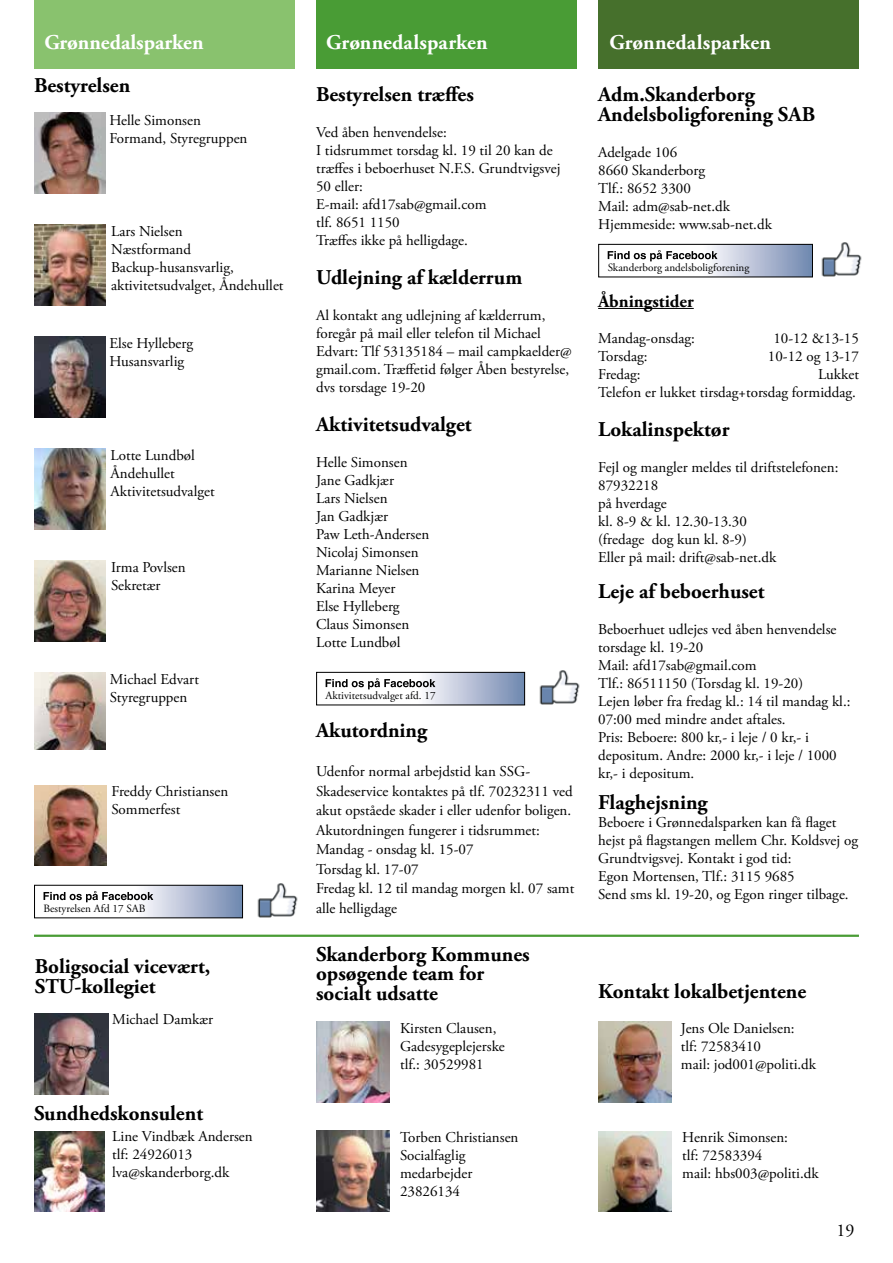
<style>
.page{position:relative;width:893px;height:1263px;background:#fff}
.page>*{position:absolute;margin:0;border:0;box-sizing:border-box;transform-origin:0 0}
.t1{font:700 21px/19.5px "Adobe Garamond Pro";color:#000}
.t2{font:700 21px "Adobe Garamond Pro";color:#fff}
.t3{font:700 18px "Adobe Garamond Pro";color:#000}
.t4{font:18px "Adobe Garamond Pro";color:#000}
.t5{font:15px/18px "Adobe Garamond Pro";color:#000}
.t6{font:11.1px "Adobe Garamond Pro";color:#000}
</style>
<div class="page">
<div style="left:316px;top:0;width:261px;height:68px;background:#499c35"></div>
<div style="left:598px;top:0;width:261px;height:68px;background:#46702c"></div>
<hr style="left:598px;top:308px;width:96px;height:1px;background:#000">
<svg style="left:43px;top:887px;width:198px;height:29px"></svg>
<svg style="left:44px;top:891px;width:109px;height:11px"></svg>
<div style="left:34px;top:885px;width:209px;height:33px;border:1px solid #000"></div>
<img style="left:257px;top:883px;width:41px;height:35px">
<img style="left:35px;top:1013px;width:73px;height:81px">
<img style="left:34px;top:1131px;width:70px;height:81px">
<img style="left:34px;top:112px;width:72px;height:81px">
<img style="left:34px;top:673px;width:72px;height:77px">
<img style="left:34px;top:225px;width:71px;height:81px">
<img style="left:34px;top:561px;width:71px;height:81px">
<img style="left:34px;top:449px;width:72px;height:81px">
<img style="left:34px;top:785px;width:73px;height:81px">
<img style="left:34px;top:337px;width:71px;height:81px">
<div style="left:34px;top:0;width:261px;height:68px;background:#89c26e"></div>
<img style="left:317px;top:1022px;width:73px;height:81px">
<img style="left:317px;top:1130px;width:73px;height:82px">
<img style="left:599px;top:1022px;width:73px;height:81px">
<img style="left:599px;top:1131px;width:73px;height:81px">
<svg style="left:325px;top:674px;width:198px;height:29px"></svg>
<svg style="left:326px;top:678px;width:109px;height:11px"></svg>
<div style="left:316px;top:672px;width:209px;height:33px;border:1px solid #000"></div>
<img style="left:539px;top:670px;width:41px;height:35px">
<svg style="left:607px;top:246px;width:204px;height:29px"></svg>
<svg style="left:608px;top:250px;width:109px;height:11px"></svg>
<div style="left:598px;top:244px;width:215px;height:33px;border:1px solid #000"></div>
<img style="left:821px;top:242px;width:41px;height:35px">
<hr style="left:34px;top:935px;width:825px;height:2px;background:#499c35">
<h1 class="t2" style="left:44px;top:31px;width:161px">Grønnedalsparken</h1>
<h1 class="t1" style="left:34px;top:76px;width:98px">Bestyrelsen</h1>
<p class="t5" style="left:109px;top:112px;width:140px">Helle Simonsen<br>Formand, Styregruppen</p>
<p class="t5" style="left:111px;top:222px;width:174px">Lars Nielsen<br>Næstformand<br>Backup-husansvarlig, aktivitetsudvalget, Åndehullet</p>
<p class="t5" style="left:110px;top:334px;width:85px">Else Hylleberg<br>Husansvarlig</p>
<p class="t5" style="left:111px;top:447px;width:106px">Lotte Lundbøl<br>Åndehullet<br>Aktivitetsudvalget</p>
<p class="t5" style="left:111px;top:559px;width:76px">Irma Povlsen<br>Sekretær</p>
<p class="t5" style="left:110px;top:671px;width:90px">Michael Edvart<br>Styregruppen</p>
<p class="t5" style="left:111px;top:783px;width:118px">Freddy Christiansen<br>Sommerfest</p>
<p class="t6" style="left:44px;top:902px;width:103px">Bestyrelsen Afd 17 SAB</p>
<h1 class="t1" style="left:35px;top:957px;width:177px">Boligsocial vicevært,<br>STU-kollegiet</h1>
<p class="t5" style="left:112px;top:1011px;width:102px">Michael Damkær</p>
<h1 class="t1" style="left:34px;top:1103px;width:171px">Sundhedskonsulent</h1>
<p class="t5" style="left:112px;top:1128px;width:142px">Line Vindbæk Andersen tlf: 24926013 lva@skanderborg.dk</p>
<h1 class="t2" style="left:326px;top:30px;width:163px">Grønnedalsparken</h1>
<h1 class="t1" style="left:316px;top:85px;width:159px">Bestyrelsen træffes</h1>
<p class="t5" style="left:316px;top:124px;width:246px">Ved åben henvendelse:<br>I tidsrummet torsdag kl. 19 til 20 kan de træffes i beboerhuset N.F.S. Grundtvigsvej<br>50 eller:<br>E-mail: afd17sab@gmail.com<br>tlf. 8651 1150<br>Træffes ikke på helligdage.</p>
<h1 class="t1" style="left:316px;top:268px;width:208px">Udlejning af kælderrum</h1>
<p class="t5" style="left:316px;top:307px;width:257px">Al kontakt ang udlejning af kælderrum, foregår på mail eller telefon til Michael Edvart: Tlf 53135184 – mail campkaelder@ gmail.com. Træffetid følger Åben bestyrelse, dvs torsdage 19-20</p>
<h1 class="t1" style="left:316px;top:415px;width:157px">Aktivitetsudvalget</h1>
<p class="t5" style="left:316px;top:454px;width:115px">Helle Simonsen<br>Jane Gadkjær<br>Lars Nielsen<br>Jan Gadkjær<br>Paw Leth-Andersen<br>Nicolaj Simonsen<br>Marianne Nielsen<br>Karina Meyer<br>Else Hylleberg<br>Claus Simonsen<br>Lotte Lundbøl</p>
<p class="t6" style="left:326px;top:689px;width:112px">Aktivitetsudvalget afd. 17</p>
<h1 class="t1" style="left:316px;top:721px;width:113px">Akutordning</h1>
<p class="t5" style="left:316px;top:762px;width:260px;line-height:19.5px">Udenfor normal arbejdstid kan SSG-Skadeservice kontaktes på tlf. 70232311 ved akut opståede skader i eller udenfor boligen.<br>Akutordningen fungerer i tidsrummet:<br>Mandag - onsdag kl. 15-07<br>Torsdag kl. 17-07<br>Fredag kl. 12 til mandag morgen kl. 07 samt alle helligdage</p>
<h1 class="t1" style="left:316px;top:945px;width:215px">Skanderborg Kommunes opsøgende team for socialt udsatte</h1>
<p class="t5" style="left:400px;top:1019px;width:106px">Kirsten Clausen,<br>Gadesygeplejerske tlf.: 30529981</p>
<h1 class="t2" style="left:609px;top:30px;width:163px">Grønnedalsparken</h1>
<h1 class="t1" style="left:598px;top:85px;width:218px">Adm.Skanderborg<br>Andelsboligforening SAB</h1>
<p class="t5" style="left:598px;top:143px;width:175px">Adelgade 106<br>8660 Skanderborg<br>Tlf.: 8652 3300<br>Mail: adm@sab-net.dk<br>Hjemmeside: www.sab-net.dk</p>
<p class="t6" style="left:608px;top:261px;width:143px">Skanderborg andelsboligforening</p>
<p class="t3" style="left:598px;top:290px;width:97px">Åbningstider</p>
<p class="t5" style="left:598px;top:329px;width:98px">Mandag-onsdag:</p>
<p class="t5" style="left:773px;top:329px;width:87px">10-12 &amp;13-15</p>
<p class="t5" style="left:598px;top:347px;width:51px">Torsdag:</p>
<p class="t5" style="left:768px;top:347px;width:93px">10-12 og 13-17</p>
<p class="t5" style="left:598px;top:365px;width:44px">Fredag:</p>
<p class="t5" style="left:598px;top:365px;width:262px;text-align:right">Lukket<br>Telefon er lukket tirsdag+torsdag formiddag.</p>
<h1 class="t1" style="left:598px;top:420px;width:133px">Lokalinspektør</h1>
<p class="t5" style="left:598px;top:458px;width:242px">Fejl og mangler meldes til driftstelefonen:<br>87932218<br>på hverdage<br>kl. 8-9 &amp; kl. 12.30-13.30<br>(fredage dog kun kl. 8-9)<br>Eller på mail: drift@sab-net.dk</p>
<h1 class="t1" style="left:598px;top:582px;width:168px">Leje af beboerhuset</h1>
<p class="t5" style="left:598px;top:620px;width:254px">Beboerhuet udlejes ved åben henvendelse torsdage kl. 19-20<br>Mail: afd17sab@gmail.com<br>Tlf.: 86511150 (Torsdag kl. 19-20)<br>Lejen løber fra fredag kl.: 14 til mandag kl.:<br>07:00 med mindre andet aftales.<br>Pris: Beboere: 800 kr,- i leje / 0 kr,- i depositum. Andre: 2000 kr,- i leje / 1000 kr,- i depositum.</p>
<h1 class="t1" style="left:598px;top:792px;width:111px">Flaghejsning</h1>
<p class="t5" style="left:598px;top:813px;width:261px">Beboere i Grønnedalsparken kan få flaget hejst på flagstangen mellem Chr. Koldsvej og Grundtvigsvej. Kontakt i god tid:<br>Egon Mortensen, Tlf.: 3115 9685<br>Send sms kl. 19-20, og Egon ringer tilbage.</p>
<h1 class="t1" style="left:598px;top:982px;width:210px">Kontakt lokalbetjentene</h1>
<p class="t5" style="left:681px;top:1019px;width:137px">Jens Ole Danielsen:<br>tlf: 72583410<br>mail: jod001@politi.dk</p>
<p class="t5" style="left:400px;top:1129px;width:120px">Torben Christiansen<br>Socialfaglig medarbejder<br>23826134</p>
<p class="t5" style="left:682px;top:1129px;width:138px">Henrik Simonsen:<br>tlf: 72583394<br>mail: hbs003@politi.dk</p>
<p class="t4" style="left:836px;top:1219px;width:19px">19</p>
</div>
